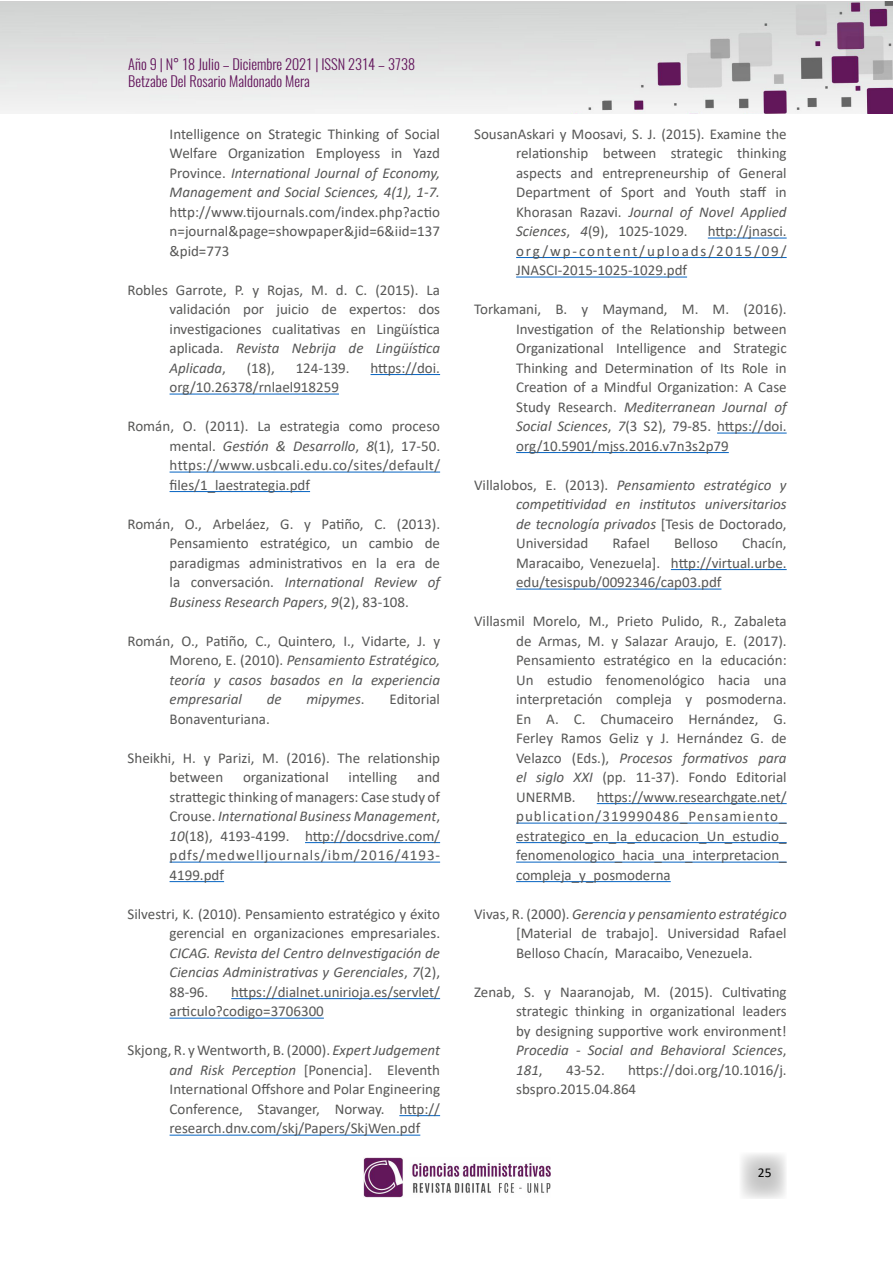
<style>
.page{position:relative;width:893px;height:1263px;background:#fff}
.page>*{position:absolute;margin:0;border:0;box-sizing:border-box;transform-origin:0 0}
.t1{font:15px/19.5px "Calibri";color:#575756;text-align:justify}
.t2{font:italic 15px/19.5px "Calibri";color:#575756;text-align:justify}
.t3{font:300 14.4px/17.2px "Oswald";color:#61135a}
.t4{font:13.5px "Calibri";color:#000}
.s1{font-style:italic}
.s2{font-style:normal}
</style>
<div class="page">
<svg style="left:741px;top:1153px;width:45px;height:46px"></svg>
<img style="left:0;top:1px;width:893px;height:112px">
<img style="left:363px;top:1157px;width:188px;height:41px">
<hr style="left:708px;top:238px;width:79px;height:1px;background:#0563c1">
<hr style="left:516px;top:257px;width:271px;height:1px;background:#0563c1">
<hr style="left:516px;top:277px;width:171px;height:1px;background:#0563c1">
<hr style="left:717px;top:433px;width:70px;height:1px;background:#0563c1">
<hr style="left:516px;top:452px;width:213px;height:1px;background:#0563c1">
<hr style="left:671px;top:569px;width:116px;height:1px;background:#0563c1">
<hr style="left:516px;top:589px;width:205px;height:1px;background:#0563c1">
<hr style="left:597px;top:803px;width:190px;height:1px;background:#0563c1">
<hr style="left:516px;top:823px;width:271px;height:1px;background:#0563c1">
<hr style="left:516px;top:842px;width:271px;height:1px;background:#0563c1">
<hr style="left:516px;top:862px;width:271px;height:1px;background:#0563c1">
<hr style="left:516px;top:881px;width:155px;height:1px;background:#0563c1">
<hr style="left:371px;top:374px;width:69px;height:1px;background:#0563c1">
<hr style="left:170px;top:394px;width:169px;height:1px;background:#0563c1">
<hr style="left:170px;top:472px;width:270px;height:1px;background:#0563c1">
<hr style="left:170px;top:491px;width:140px;height:1px;background:#0563c1">
<hr style="left:305px;top:842px;width:135px;height:1px;background:#0563c1">
<hr style="left:170px;top:862px;width:270px;height:1px;background:#0563c1">
<hr style="left:170px;top:881px;width:54px;height:1px;background:#0563c1">
<hr style="left:231px;top:998px;width:209px;height:1px;background:#0563c1">
<hr style="left:170px;top:1018px;width:154px;height:1px;background:#0563c1">
<hr style="left:399px;top:1115px;width:41px;height:1px;background:#0563c1">
<hr style="left:170px;top:1135px;width:250px;height:1px;background:#0563c1">
<p class="t3" style="left:128px;top:53px;width:288px">Año 9 | N° 18 Julio – Diciembre 2021 | ISSN 2314 – 3738<br>Betzabe Del Rosario Maldonado Mera</p>
<p class="t1" style="left:170px;top:124px;width:272px">Intelligence on Strategic Thinking of Social Welfare Organization Employess in Yazd Province. <span class="s1">International Journal of Economy, Management and Social Sciences, 4(1), 1-7.</span></p>
<p class="t1" style="left:170px;top:202px;width:272px">http://www.tijournals.com/index.php?actio n=journal&amp;page=showpaper&amp;jid=6&amp;iid=137 &amp;pid=773</p>
<p class="t1" style="left:170px;top:280px;width:272px;text-indent:-42px">Robles Garrote, P. y Rojas, M. d. C. (2015). La validación por juicio de expertos: dos investigaciones cualitativas en Lingüística aplicada. <span class="s1">Revista Nebrija de Lingüística Aplicada</span>,</p>
<p class="t1" style="left:247px;top:358px;width:30px">(18),</p>
<p class="t1" style="left:296px;top:358px;width:55px">124-139.</p>
<p class="t1" style="left:371px;top:358px;width:71px">https://doi.</p>
<p class="t1" style="left:170px;top:377px;width:171px">org/10.26378/rnlael918259</p>
<p class="t1" style="left:170px;top:416px;width:272px;text-indent:-42px">Román, O. (2011). La estrategia como proceso mental. <span class="s1">Gestión &amp; Desarrollo</span>, <span class="s1">8</span>(1), 17-50. https://www.usbcali.edu.co/sites/default/ files/1_laestrategia.pdf</p>
<p class="t1" style="left:170px;top:514px;width:272px;text-indent:-42px">Román, O., Arbeláez, G. y Patiño, C. (2013).<br>Pensamiento estratégico, un cambio de paradigmas administrativos en la era de la conversación. <span class="s1">International Review of Business Research Papers</span>, <span class="s1">9</span>(2), 83-108.</p>
<p class="t2" style="left:170px;top:630px;width:272px;text-indent:-42px"><span class="s2">Román, O., Patiño, C., Quintero, I., Vidarte, J. y Moreno, E. (2010).</span> Pensamiento Estratégico, teoría y casos basados en la experiencia empresarial</p>
<p class="t2" style="left:267px;top:689px;width:16px">de</p>
<p class="t2" style="left:306px;top:689px;width:60px">mipymes<span class="s2">.</span></p>
<p class="t1" style="left:390px;top:689px;width:52px">Editorial</p>
<p class="t1" style="left:170px;top:709px;width:102px">Bonaventuriana.</p>
<p class="t1" style="left:170px;top:748px;width:272px;text-indent:-42px">Sheikhi, H. y Parizi, M. (2016). The relationship between</p>
<p class="t1" style="left:243px;top:767px;width:87px">organizational</p>
<p class="t1" style="left:349px;top:767px;width:50px">intelling</p>
<p class="t1" style="left:170px;top:767px;width:272px;text-indent:248px">and strattegic thinking of managers: Case study of Crouse. <span class="s1">International Business Management</span>, <span class="s1">10</span>(18), 4193-4199. http://docsdrive.com/ pdfs/medwelljournals/ibm/2016/4193- 4199.pdf</p>
<p class="t1" style="left:128px;top:904px;width:314px;text-align:right">Silvestri, K. (2010). Pensamiento estratégico y éxito gerencial en organizaciones empresariales.</p>
<p class="t2" style="left:170px;top:942px;width:272px">CICAG. Revista del Centro deInvestigación de Ciencias Administrativas y Gerenciales<span class="s2">,</span> 7<span class="s2">(2), 88-96.</span></p>
<p class="t1" style="left:170px;top:982px;width:272px;text-indent:62px">https://dialnet.unirioja.es/servlet/ articulo?codigo=3706300</p>
<p class="t1" style="left:170px;top:1040px;width:272px;text-indent:-42px">Skjong, R. y Wentworth, B. (2000). <span class="s1">Expert Judgement and Risk Perception</span> [Ponencia]. Eleventh International Offshore and Polar Engineering Conference, Stavanger, Norway. http:// research.dnv.com/skj/Papers/SkjWen.pdf</p>
<p class="t1" style="left:516px;top:124px;width:272px;text-indent:-42px">SousanAskari y Moosavi, S. J. (2015). Examine the relationship between strategic thinking aspects and entrepreneurship of General Department of Sport and Youth staff in Khorasan Razavi. <span class="s1">Journal of Novel Applied Sciences</span>, <span class="s1">4</span>(9), 1025-1029.</p>
<p class="t1" style="left:516px;top:221px;width:272px;text-indent:192px">http://jnasci. org/wp-content/uploads/2015/09/ JNASCI-2015-1025-1029.pdf</p>
<p class="t1" style="left:516px;top:299px;width:272px;text-indent:-42px">Torkamani, B. y Maymand, M. M. (2016).<br>Investigation of the Relationship between Organizational Intelligence and Strategic Thinking and Determination of Its Role in Creation of a Mindful Organization: A Case Study Research. <span class="s1">Mediterranean Journal of Social Sciences</span>, <span class="s1">7</span>(3 S2), 79-85. https://doi. org/10.5901/mjss.2016.v7n3s2p79</p>
<p class="t2" style="left:516px;top:474px;width:272px;text-indent:-42px"><span class="s2">Villalobos, E. (2013).</span> Pensamiento estratégico y competitividad en institutos universitarios de tecnología privados <span class="s2">[Tesis de Doctorado, Universidad</span></p>
<p class="t1" style="left:516px;top:533px;width:272px;text-indent:226px">Chacín, Maracaibo, Venezuela]. http://virtual.urbe. edu/tesispub/0092346/cap03.pdf</p>
<p class="t1" style="left:516px;top:611px;width:272px;text-indent:-42px">Villasmil Morelo, M., Prieto Pulido, R., Zabaleta de Armas, M. y Salazar Araujo, E. (2017).<br>Pensamiento estratégico en la educación:<br>Un estudio fenomenológico hacia una interpretación compleja y posmoderna.<br>En A. C. Chumaceiro Hernández, G.<br>Ferley Ramos Geliz y J. Hernández G. de Velazco (Eds.), <span class="s1">Procesos formativos para el siglo XXI</span> (pp. 11-37). Fondo Editorial UNERMB.</p>
<p class="t1" style="left:612px;top:533px;width:39px">Rafael</p>
<p class="t1" style="left:674px;top:533px;width:46px">Belloso</p>
<p class="t1" style="left:516px;top:787px;width:272px;text-indent:81px">https://www.researchgate.net/ publication/319990486_Pensamiento_ estrategico_en_la_educacion_Un_estudio_ fenomenologico_hacia_una_interpretacion_ compleja_y_posmoderna</p>
<p class="t1" style="left:516px;top:904px;width:272px;text-indent:-42px">Vivas, R. (2000). <span class="s1">Gerencia y pensamiento estratégico </span>[Material de trabajo]. Universidad Rafael Belloso Chacín, Maracaibo, Venezuela.</p>
<p class="t1" style="left:516px;top:982px;width:272px;text-indent:-42px">Zenab, S. y Naaranojab, M. (2015). Cultivating strategic thinking in organizational leaders by designing supportive work environment!<br><span class="s1">Procedia - Social and Behavioral Sciences</span>, <span class="s1">181</span>,</p>
<p class="t1" style="left:516px;top:1060px;width:272px;text-indent:112px">https://doi.org/10.1016/j. sbspro.2015.04.864</p>
<p class="t1" style="left:566px;top:1060px;width:40px">43-52.</p>
<p class="t4" style="left:758px;top:1163px;width:15px">25</p>
</div>
